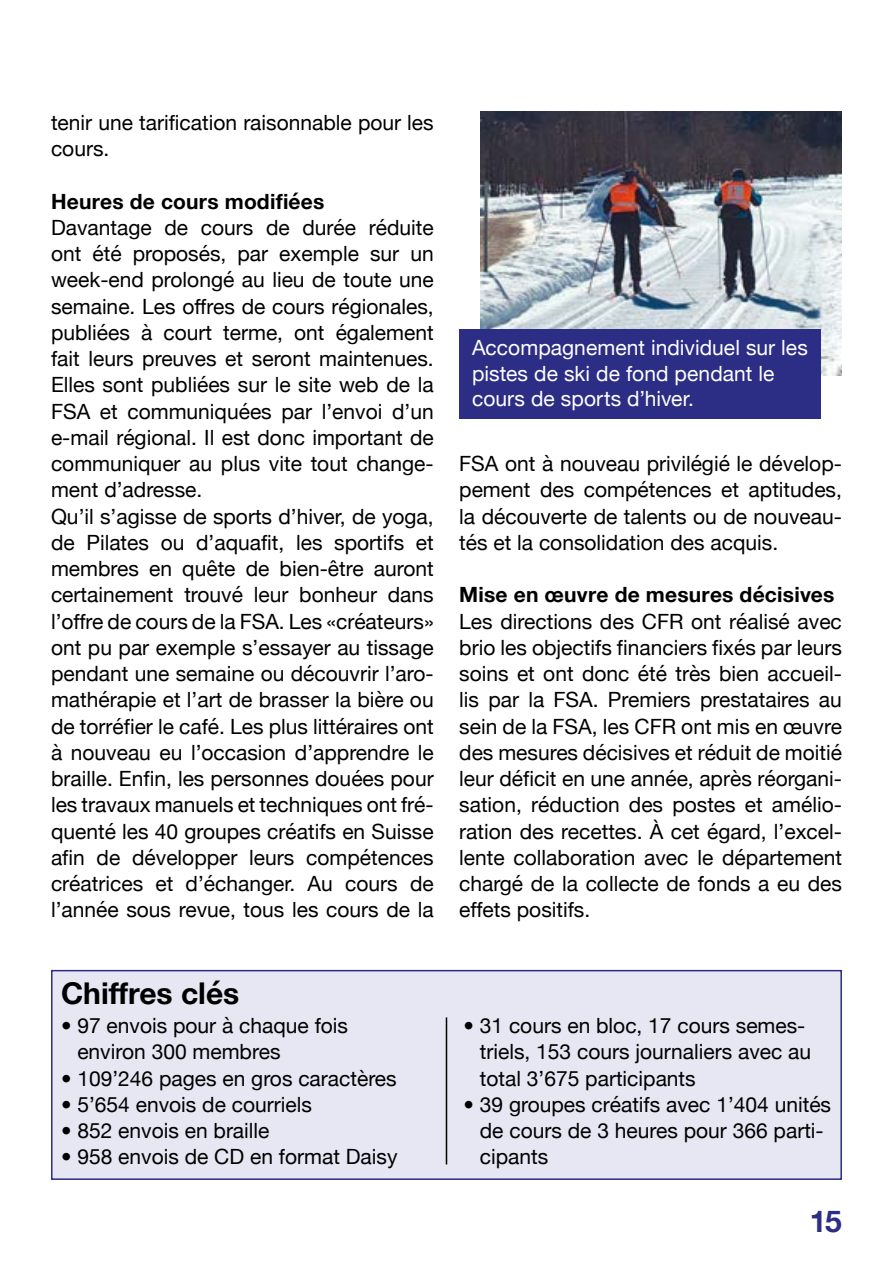
<style>
.page{position:relative;width:893px;height:1263px;background:#fff}
.page>*{position:absolute;margin:0;border:0;box-sizing:border-box;transform-origin:0 0}
.t1{font:700 30px "Helvetica Neue";color:#000}
.t2{font:700 30px "Helvetica Neue";color:#2c2d84}
.t3{font:21px/26.2px "Helvetica Neue";color:#000}
.t4{font:21px/25.5px "Helvetica Neue";letter-spacing:.005em;color:#fff}
.t5{font:700 21px "Helvetica Neue";letter-spacing:.01em;color:#000}
</style>
<div class="page">
<div style="left:52px;top:971px;width:789px;height:208px;background:#e7e6f3"></div>
<div style="left:51px;top:970px;width:791px;height:210px;border:2px solid #2c2d84"></div>
<hr style="left:446px;top:1017px;width:1px;height:147px;background:#000">
<img style="left:480px;top:112px;width:362px;height:263px">
<div style="left:459px;top:329px;width:362px;height:90px;background:#2c2d84"></div>
<p class="t3" style="left:51px;top:110px;width:384px">tenir une tarification raisonnable pour les cours.</p>
<p class="t5" style="left:51px;top:185px;width:275px">Heures de cours modifiées</p>
<p class="t3" style="left:51px;top:215px;width:384px">Davantage de cours de durée réduite ont été proposés, par exemple sur un week-end prolongé au lieu de toute une semaine. Les offres de cours régionales, publiées à court terme, ont également fait leurs preuves et seront maintenues.<br>Elles sont publiées sur le site web de la FSA et communiquées par l’envoi d’un e-mail régional. Il est donc important de communiquer au plus vite tout change&shy;ment d’adresse.<br>Qu’il s’agisse de sports d’hiver, de yoga, de Pilates ou d’aquafit, les sportifs et membres en quête de bien-être auront certainement trouvé leur bonheur dans l’offre de cours de la FSA. Les «créateurs» ont pu par exemple s’essayer au tissage pendant une semaine ou découvrir l’aro&shy;mathérapie et l’art de brasser la bière ou de torréfier le café. Les plus littéraires ont à nouveau eu l’occasion d’apprendre le braille. Enfin, les personnes douées pour les travaux manuels et techniques ont fré&shy;quenté les 40 groupes créatifs en Suisse afin de développer leurs compétences créatrices et d’échanger. Au cours de l’année sous revue, tous les cours de la</p>
<p class="t4" style="left:472px;top:336px;width:337px">Accompagnement individuel sur les pistes de ski de fond pendant le cours de sports d’hiver.</p>
<p class="t3" style="left:459px;top:452px;width:384px;text-align:justify">FSA ont à nouveau privilégié le dévelop&shy;pement des compétences et aptitudes, la découverte de talents ou de nouveau&shy;tés et la consolidation des acquis.</p>
<p class="t5" style="left:459px;top:578px;width:377px">Mise en œuvre de mesures décisives</p>
<p class="t3" style="left:459px;top:609px;width:384px;text-align:justify">Les directions des CFR ont réalisé avec brio les objectifs financiers fixés par leurs soins et ont donc été très bien accueil&shy;lis par la FSA. Premiers prestataires au sein de la FSA, les CFR ont mis en œuvre des mesures décisives et réduit de moitié leur déficit en une année, après réorgani&shy;sation, réduction des postes et amélio&shy;ration des recettes. À cet égard, l’excel&shy;lente collaboration avec le département chargé de la collecte de fonds a eu des effets positifs.</p>
<h1 class="t1" style="left:61px;top:970px;width:180px">Chiffres clés</h1>
<p class="t3" style="left:77px;top:1014px;width:322px">97 envois pour à chaque fois environ 300 membres<br>109’246 pages en gros caractères<br>5’654 envois de courriels<br>852 envois en braille<br>958 envois de CD en format Daisy</p>
<p class="t3" style="left:480px;top:1014px;width:353px">31 cours en bloc, 17 cours semes&shy;triels, 153 cours journaliers avec au total 3’675 participants<br>39 groupes créatifs avec 1’404 unités de cours de 3 heures pour 366 parti&shy;cipants</p>
<h1 class="t2" style="left:810px;top:1198px;width:34px">15</h1>
</div>
